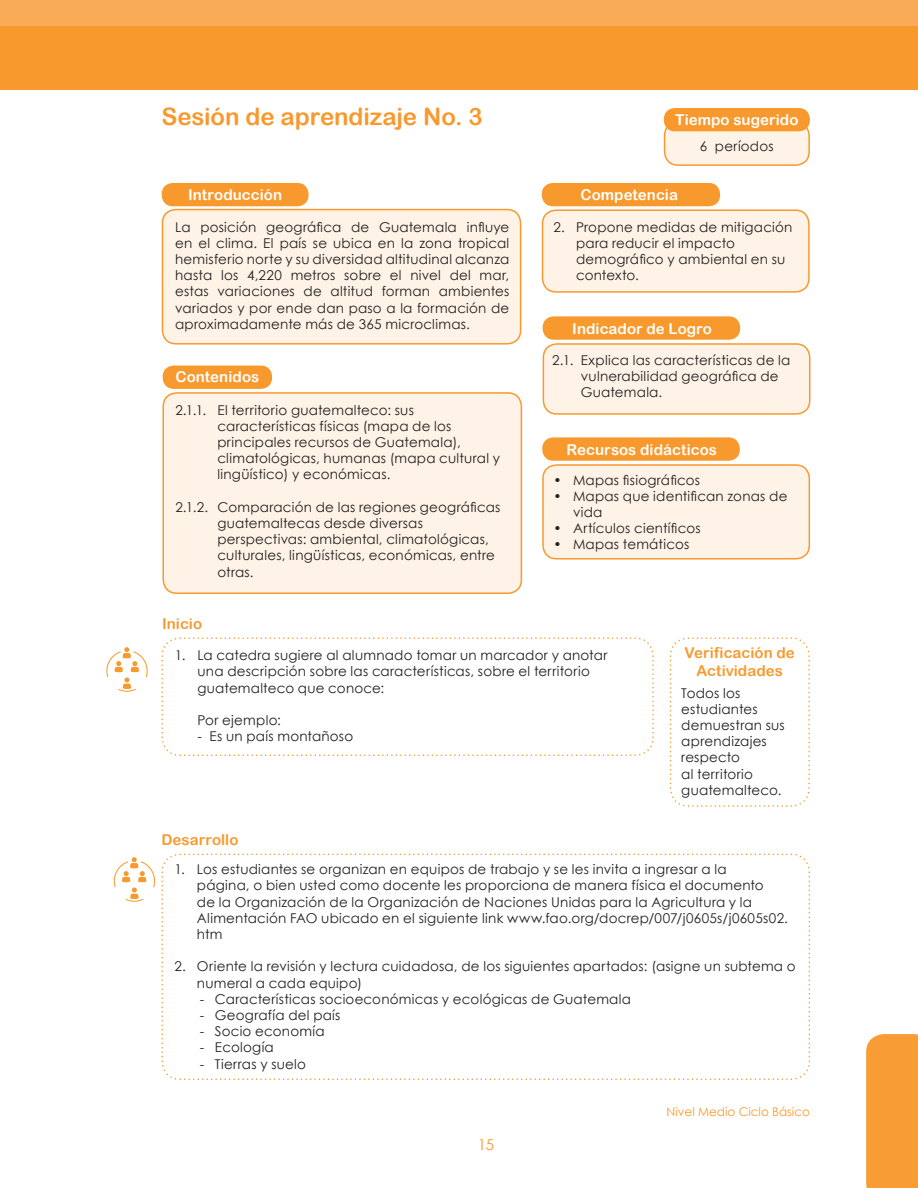
<style>
.page{position:relative;width:918px;height:1188px;background:#fff}
.page>*{position:absolute;margin:0;border:0;box-sizing:border-box;transform-origin:0 0}
.t1{font:24px "Arial Rounded MT Bold";letter-spacing:-.005em;color:#f8992e}
.t2{font:15px "Arial Rounded MT Bold";letter-spacing:.005em;color:#fff}
.t3{font:15px/18px "Arial Rounded MT Bold";letter-spacing:.005em;color:#f8992e;text-align:center}
.t4{font:15px "Century Gothic";color:#f8992e}
.t5{font:13.5px/16.2px "Century Gothic";letter-spacing:.015em;color:#231f20}
.t6{font:12px "Century Gothic";color:#f8992e}
</style>
<div class="page">
<div style="left:866px;top:1034px;width:52px;height:154px;background:#f89c34"></div>
<div style="left:0;top:26px;width:918px;height:64px;background:#f8992e"></div>
<div style="left:0;top:0;width:918px;height:26px;background:#faab57"></div>
<div style="left:162px;top:209px;width:359px;height:136px;background:#fef3e6"></div>
<div style="left:162px;top:392px;width:360px;height:202px;background:#fef3e6"></div>
<div style="left:162px;top:183px;width:147px;height:23px;background:#f8992e"></div>
<svg style="left:163px;top:366px;width:109px;height:23px;background:#f89c36"></svg>
<svg style="left:664px;top:108px;width:146px;height:58px;background:#fbcc97"></svg>
<svg style="left:542px;top:183px;width:268px;height:110px;background:#fde4c9"></svg>
<svg style="left:543px;top:316px;width:267px;height:99px;background:#fce1c2"></svg>
<svg style="left:542px;top:437px;width:268px;height:123px;background:#fde5c9"></svg>
<svg style="left:106px;top:647px;width:42px;height:45px"></svg>
<svg style="left:161px;top:637px;width:493px;height:119px"></svg>
<svg style="left:670px;top:637px;width:140px;height:170px"></svg>
<svg style="left:161px;top:854px;width:649px;height:226px"></svg>
<svg style="left:114px;top:857px;width:41px;height:45px"></svg>
<h1 class="t1" style="left:162px;top:103px;width:323px">Sesión de aprendizaje No. 3</h1>
<p class="t2" style="left:675px;top:111px;width:125px">Tiempo sugerido</p>
<p class="t5" style="left:700px;top:138px;width:75px">6 períodos</p>
<p class="t2" style="left:580px;top:186px;width:99px">Competencia</p>
<p class="t2" style="left:188px;top:186px;width:95px">Introducción</p>
<p class="t5" style="left:175px;top:218px;width:336px;text-align:justify">La posición geográfica de Guatemala influye en el clima. El país se ubica en la zona tropical hemisferio norte y su diversidad altitudinal alcanza hasta los 4,220 metros sobre el nivel del mar, estas variaciones de altitud forman ambientes variados y por ende dan paso a la formación de aproximadamente más de 365 microclimas.</p>
<p class="t2" style="left:175px;top:368px;width:85px">Contenidos</p>
<p class="t5" style="left:217px;top:401px;width:284px;text-indent:-42px">2.1.1. El territorio guatemalteco: sus características físicas (mapa de los principales recursos de Guatemala), climatológicas, humanas (mapa cultural y lingüístico) y económicas.</p>
<p class="t5" style="left:217px;top:499px;width:285px;text-indent:-42px">2.1.2. Comparación de las regiones geográficas guatemaltecas desde diversas perspectivas: ambiental, climatológicas, culturales, lingüísticas, económicas, entre otras.</p>
<p class="t5" style="left:576px;top:218px;width:218px;text-indent:-23px">2. Propone medidas de mitigación para reducir el impacto demográfico y ambiental en su contexto.</p>
<p class="t2" style="left:572px;top:319px;width:141px">Indicador de Logro</p>
<p class="t5" style="left:581px;top:352px;width:211px;text-indent:-28px">2.1. Explica las características de la vulnerabilidad geográfica de<br>Guatemala.</p>
<p class="t2" style="left:567px;top:440px;width:152px">Recursos didácticos</p>
<p class="t5" style="left:554px;top:471px;width:148px">• Mapas fisiográficos</p>
<p class="t5" style="left:573px;top:488px;width:216px;text-indent:-19px">• Mapas que identifican zonas de vida</p>
<p class="t5" style="left:554px;top:520px;width:149px">• Artículos científicos</p>
<p class="t5" style="left:554px;top:536px;width:137px">• Mapas temáticos</p>
<p class="t3" style="left:162px;top:614px;width:42px">Inicio</p>
<p class="t5" style="left:197px;top:647px;width:411px;text-indent:-23px">1. La catedra sugiere al alumnado tomar un marcador y anotar una descripción sobre las características, sobre el territorio guatemalteco que conoce:</p>
<p class="t5" style="left:197px;top:712px;width:85px">Por ejemplo:</p>
<p class="t5" style="left:197px;top:728px;width:157px">- Es un país montañoso</p>
<p class="t3" style="left:684px;top:644px;width:112px">Verificación de<br>Actividades</p>
<p class="t5" style="left:681px;top:684px;width:105px">Todos los estudiantes demuestran sus aprendizajes respecto<br>al territorio guatemalteco.</p>
<p class="t3" style="left:161px;top:830px;width:79px">Desarrollo</p>
<p class="t5" style="left:197px;top:861px;width:593px;text-indent:-23px">1. Los estudiantes se organizan en equipos de trabajo y se les invita a ingresar a la<br>página, o bien usted como docente les proporciona de manera física el documento<br>de la Organización de la Organización de Naciones Unidas para la Agricultura y la Alimentación FAO ubicado en el siguiente link www.fao.org/docrep/007/j0605s/j0605s02. htm</p>
<p class="t5" style="left:197px;top:958px;width:600px;text-indent:-23px">2. Oriente la revisión y lectura cuidadosa, de los siguientes apartados: (asigne un subtema o numeral a cada equipo)</p>
<p class="t5" style="left:200px;top:991px;width:433px">- Características socioeconómicas y ecológicas de Guatemala</p>
<p class="t5" style="left:200px;top:1007px;width:142px">- Geografía del país</p>
<p class="t5" style="left:200px;top:1023px;width:126px">- Socio economía</p>
<p class="t5" style="left:200px;top:1039px;width:75px">- Ecología</p>
<p class="t5" style="left:200px;top:1056px;width:108px">- Tierras y suelo</p>
<p class="t4" style="left:478px;top:1134px;width:18px">15</p>
<p class="t6" style="left:667px;top:1103px;width:145px">Nivel Medio Ciclo Básico</p>
</div>
